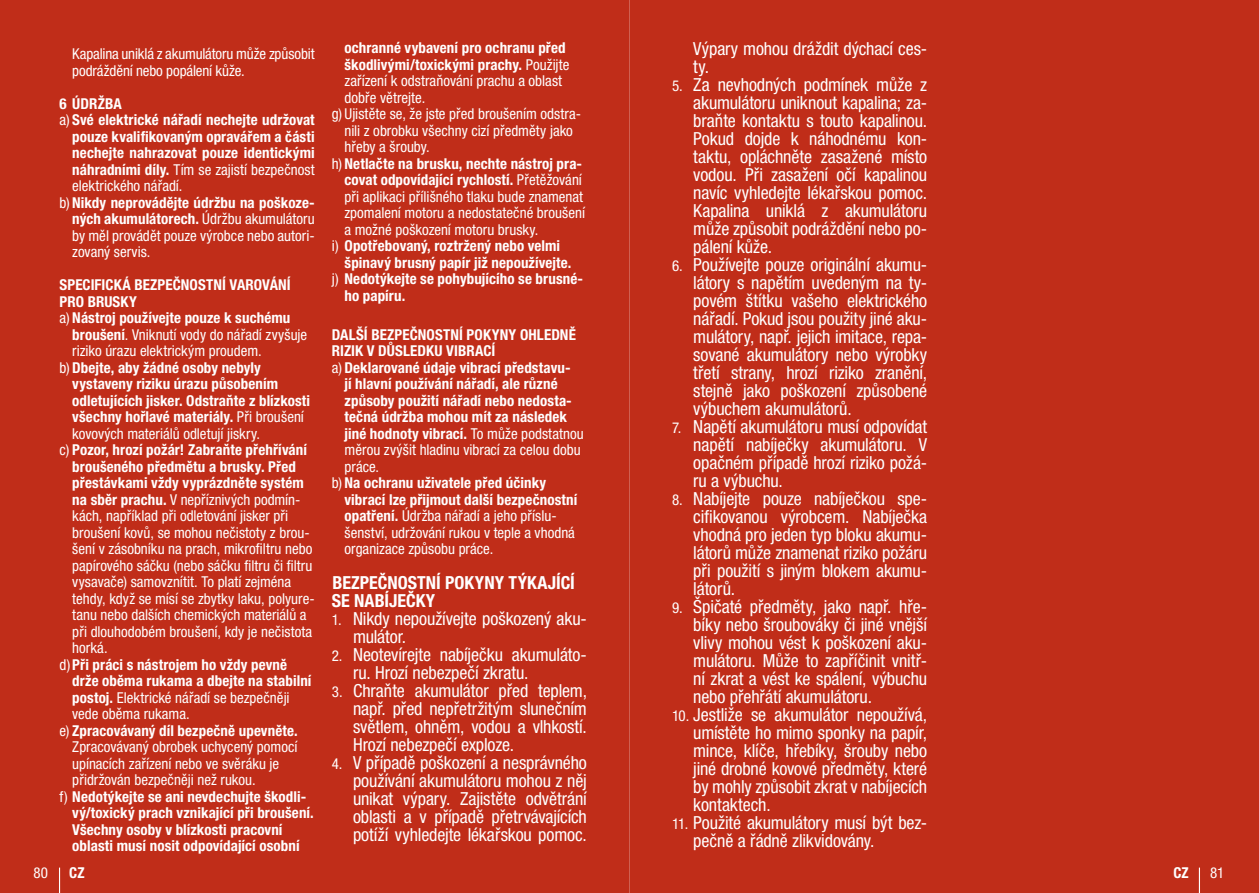
<style>
.page{position:relative;width:1259px;height:893px;background:#fff}
.page>*{position:absolute;margin:0;border:0;box-sizing:border-box;transform-origin:0 0}
.t1{font:condensed 18px/18px "Helvetica Neue LTW1 G";letter-spacing:-.005em;color:#fff;text-align:justify}
.t2{font:700 condensed 18px/18px "Helvetica Neue LTW1 G";color:#fff}
.t3{font:condensed 15px/16.5px "Helvetica Neue LTW1 G";color:#fff}
.t4{font:700 condensed 15px/16.5px "Helvetica Neue LTW1 G";letter-spacing:.005em;color:#fff}
.s1{font-weight:400}
.s2{font-weight:700}
.s3{font-size:15px}
</style>
<div class="page">
<div style="left:0;top:0;width:629px;height:893px;background:#c02d19"></div>
<svg style="left:629px;top:0;width:630px;height:893px;background:#c1321f"></svg>
<p class="t3" style="left:72px;top:46px;width:244px">Kapalina uniklá z akumulátoru může způsobit podráždění nebo popálení kůže.</p>
<p class="t4" style="left:60px;top:95px;width:64px">6 ÚDRŽBA</p>
<p class="t4" style="left:72px;top:112px;width:244px;text-align:justify;text-indent:-13px"><span class="s1">a)</span> Své elektrické nářadí nechejte udržovat pouze kvalifikovaným opravářem a části nechejte nahrazovat pouze identickými náhradními díly. <span class="s1">Tím se zajistí bezpečnost elektrického nářadí.</span></p>
<p class="t3" style="left:72px;top:194px;width:244px;text-align:justify;text-indent:-13px">b) <span class="s2">Nikdy neprovádějte údržbu na poškoze&shy;ných akumulátorech.</span> Údržbu akumulátoru by měl provádět pouze výrobce nebo autori&shy;zovaný servis.</p>
<p class="t4" style="left:60px;top:277px;width:233px">SPECIFICKÁ BEZPEČNOSTNÍ VAROVÁNÍ<br>PRO BRUSKY</p>
<p class="t3" style="left:72px;top:310px;width:236px;text-indent:-13px">a) <span class="s2">Nástroj používejte pouze k suchému broušení</span>. Vniknutí vody do nářadí zvyšuje riziko úrazu elektrickým proudem.</p>
<p class="t4" style="left:72px;top:359px;width:239px;text-indent:-13px"><span class="s1">b)</span> Dbejte, aby žádné osoby nebyly vystaveny riziku úrazu působením odletujících jisker. Odstraňte z blízkosti všechny hořlavé materiály. <span class="s1">Při broušení kovových materiálů odletují jiskry.</span></p>
<p class="t3" style="left:72px;top:442px;width:244px;text-indent:-13px">c) <span class="s2">Pozor, hrozí požár! Zabraňte přehřívání broušeného předmětu a brusky. Před přestávkami vždy vyprázdněte systém na sběr prachu.</span> V nepříznivých podmín&shy;kách, například při odletování jisker při broušení kovů, se mohou nečistoty z brou&shy;šení v zásobníku na prach, mikrofiltru nebo papírového sáčku (nebo sáčku filtru či filtru vysavače) samovznítit. To platí zejména tehdy, když se mísí se zbytky laku, polyure&shy;tanu nebo dalších chemických materiálů a při dlouhodobém broušení, kdy je nečistota horká.</p>
<p class="t4" style="left:72px;top:656px;width:241px;text-indent:-13px"><span class="s1">d)</span>Při práci s nástrojem ho vždy pevně drže oběma rukama a dbejte na stabilní postoj. <span class="s1">Elektrické nářadí se bezpečněji vede oběma rukama.</span></p>
<p class="t3" style="left:72px;top:722px;width:227px;text-indent:-13px">e) <span class="s2">Zpracovávaný díl bezpečně upevněte.<br></span>Zpracovávaný obrobek uchycený pomocí upínacích zařízení nebo ve svěráku je přidržován bezpečněji než rukou.</p>
<p class="t4" style="left:72px;top:788px;width:243px;text-indent:-13px"><span class="s1">f)</span> Nedotýkejte se ani nevdechujte škodli&shy;vý/toxický prach vznikající při broušení.<br>Všechny osoby v blízkosti pracovní oblasti musí nosit odpovídající osobní</p>
<p class="t4" style="left:344px;top:40px;width:226px">ochranné vybavení pro ochranu před škodlivými/toxickými prachy. <span class="s1">Použijte zařízení k odstraňování prachu a oblast dobře větrejte.</span></p>
<p class="t3" style="left:344px;top:106px;width:238px;text-indent:-13px">g) Ujistěte se, že jste před broušením odstra&shy;nili z obrobku všechny cizí předměty jako hřeby a šrouby.</p>
<p class="t3" style="left:344px;top:155px;width:242px;text-indent:-13px">h) <span class="s2">Netlačte na brusku, nechte nástroj pra&shy;covat odpovídající rychlostí.</span> Přetěžování při aplikaci přílišného tlaku bude znamenat zpomalení motoru a nedostatečné broušení a možné poškození motoru brusky.</p>
<p class="t4" style="left:344px;top:238px;width:228px;text-indent:-13px"><span class="s1">i)</span> Opotřebovaný, roztržený nebo velmi špinavý brusný papír již nepoužívejte.</p>
<p class="t4" style="left:344px;top:271px;width:240px;text-indent:-13px"><span class="s1">j)</span> Nedotýkejte se pohybujícího se brusné&shy;ho papíru.</p>
<p class="t4" style="left:332px;top:326px;width:246px">DALŠÍ BEZPEČNOSTNÍ POKYNY OHLEDNĚ<br>RIZIK V DŮSLEDKU VIBRACÍ</p>
<p class="t4" style="left:344px;top:359px;width:241px;text-indent:-13px"><span class="s1">a)</span> Deklarované údaje vibrací představu-<br>jí hlavní používání nářadí, ale různé způsoby použití nářadí nebo nedosta&shy;tečná údržba mohou mít za následek jiné hodnoty vibrací. <span class="s1">To může podstatnou měrou zvýšit hladinu vibrací za celou dobu práce.</span></p>
<p class="t3" style="left:344px;top:475px;width:234px;text-indent:-13px">b) <span class="s2">Na ochranu uživatele před účinky vibrací lze přijmout další bezpečnostní opatření.</span> Údržba nářadí a jeho příslu&shy;šenství, udržování rukou v teple a vhodná organizace způsobu práce.</p>
<p class="t2" style="left:332px;top:574px;width:245px">BEZPEČNOSTNÍ POKYNY TÝKAJÍCÍ<br>SE NABÍJEČKY</p>
<p class="t1" style="left:353px;top:610px;width:235px;text-indent:-21px"><span class="s3">1.</span> Nikdy nepoužívejte poškozený aku&shy;mulátor.</p>
<p class="t1" style="left:353px;top:646px;width:235px;text-indent:-21px"><span class="s3">2.</span> Neotevírejte nabíječku akumuláto&shy;ru. Hrozí nebezpečí zkratu.</p>
<p class="t1" style="left:353px;top:682px;width:235px;text-indent:-21px"><span class="s3">3.</span> Chraňte akumulátor před teplem, např. před nepřetržitým slunečním světlem, ohněm, vodou a vlhkostí.<br>Hrozí nebezpečí exploze.</p>
<p class="t1" style="left:353px;top:754px;width:235px;text-indent:-21px"><span class="s3">4.</span> V případě poškození a nesprávného používání akumulátoru mohou z něj unikat výpary. Zajistěte odvětrání oblasti a v případě přetrvávajících potíží vyhledejte lékařskou pomoc.</p>
<p class="t1" style="left:693px;top:40px;width:235px">Výpary mohou dráždit dýchací ces&shy;ty.</p>
<p class="t1" style="left:693px;top:76px;width:235px;text-indent:-21px"><span class="s3">5.</span> Za nevhodných podmínek může z akumulátoru uniknout kapalina; za&shy;braňte kontaktu s touto kapalinou.<br>Pokud dojde k náhodnému kon&shy;taktu, opláchněte zasažené místo vodou. Při zasažení očí kapalinou navíc vyhledejte lékařskou pomoc.<br>Kapalina uniklá z akumulátoru může způsobit podráždění nebo po&shy;pálení kůže.</p>
<p class="t1" style="left:693px;top:256px;width:235px;text-indent:-21px"><span class="s3">6.</span> Používejte pouze originální akumu&shy;látory s napětím uvedeným na ty&shy;povém štítku vašeho elektrického nářadí. Pokud jsou použity jiné aku&shy;mulátory, např. jejich imitace, repa&shy;sované akumulátory nebo výrobky třetí strany, hrozí riziko zranění, stejně jako poškození způsobené výbuchem akumulátorů.</p>
<p class="t1" style="left:693px;top:418px;width:235px;text-indent:-21px"><span class="s3">7.</span> Napětí akumulátoru musí odpovídat napětí nabíječky akumulátoru. V opačném případě hrozí riziko požá&shy;ru a výbuchu.</p>
<p class="t1" style="left:693px;top:490px;width:235px;text-indent:-21px"><span class="s3">8.</span> Nabíjejte pouze nabíječkou spe&shy;cifikovanou výrobcem. Nabíječka vhodná pro jeden typ bloku akumu&shy;látorů může znamenat riziko požáru při použití s jiným blokem akumu&shy;látorů.</p>
<p class="t1" style="left:693px;top:598px;width:235px;text-indent:-21px"><span class="s3">9.</span> Špičaté předměty, jako např. hře&shy;bíky nebo šroubováky či jiné vnější vlivy mohou vést k poškození aku&shy;mulátoru. Může to zapříčinit vnitř&shy;ní zkrat a vést ke spálení, výbuchu nebo přehřátí akumulátoru.</p>
<p class="t1" style="left:693px;top:706px;width:235px;text-indent:-21px"><span class="s3">10.</span> Jestliže se akumulátor nepoužívá, umístěte ho mimo sponky na papír, mince, klíče, hřebíky, šrouby nebo jiné drobné kovové předměty, které by mohly způsobit zkrat v nabíjecích kontaktech.</p>
<p class="t1" style="left:693px;top:814px;width:235px;text-indent:-21px"><span class="s3">11.</span> Použité akumulátory musí být bez&shy;pečně a řádně zlikvidovány.</p>
<p class="t3" style="left:33px;top:865px;width:16px">80</p>
<p class="t4" style="left:69px;top:865px;width:17px">CZ</p>
<p class="t4" style="left:1173px;top:865px;width:17px">CZ</p>
<p class="t3" style="left:1210px;top:865px;width:16px">81</p>
</div>
